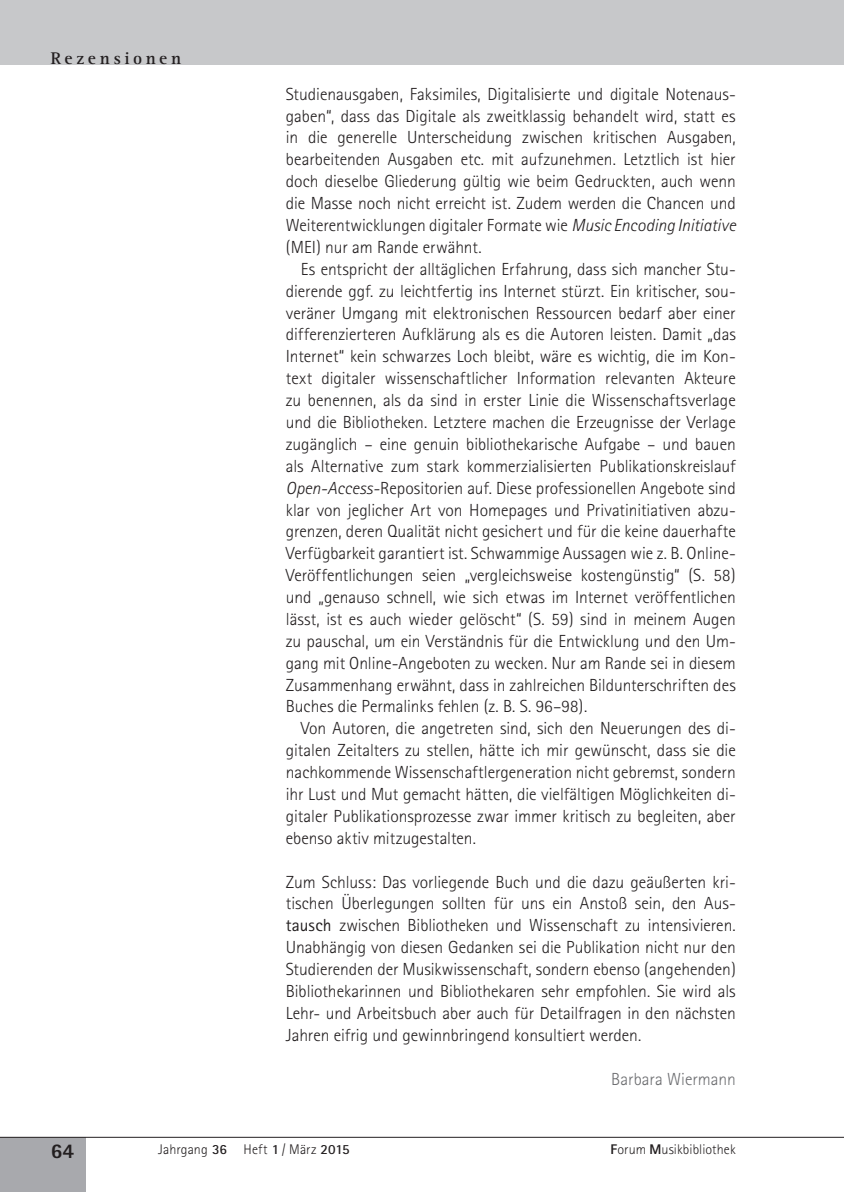
<style>
.page{position:relative;width:844px;height:1192px;background:#fff}
.page>*{position:absolute;margin:0;border:0;box-sizing:border-box;transform-origin:0 0}
.t1{font:800 21px "Rotis Sans Serif";color:#231f20}
.Absatz_mit_Einzug{font:300 17.5px/21.9px "Rotis Sans Serif";letter-spacing:-.005em;color:#231f20;text-align:justify}
.Absatz_ohne_Einzug{font:300 17.5px/21.9px "Rotis Sans Serif";letter-spacing:-.005em;color:#231f20;text-align:justify}
.Autor_nach_Text{font:300 17.5px "Rotis Sans Serif";color:#6c6d70}
.t2{font:700 17.5px "Rotis Serif";letter-spacing:.205em;color:#231f20}
.t3{font:300 14px "Rotis Sans Serif";letter-spacing:.01em;color:#231f20}
.s1{font-style:italic}
.s2{font-weight:400}
.s3{font-weight:700}
.s4{font-weight:800}
</style>
<div class="page">
<div style="left:0;top:0;width:843px;height:64px;background:#c7c8ca"></div>
<div style="left:0;top:1137px;width:85px;height:54px;background:#a8a9ad"></div>
<hr style="left:0;top:1136px;width:843px;height:1px;background:#231f20">
<p class="t2" style="left:51px;top:48px;width:132px">Rezensionen</p>
<p class="Absatz_mit_Einzug" style="left:286px;top:83px;width:451px">Studienausgaben, Faksimiles, Digitalisierte und digitale Notenaus&shy;gaben“, dass das Digitale als zweitklassig behandelt wird, statt es in die generelle Unterscheidung zwischen kritischen Ausgaben, bearbeitenden Ausgaben etc. mit aufzunehmen. Letztlich ist hier doch dieselbe Gliederung gültig wie beim Gedruckten, auch wenn die Masse noch nicht erreicht ist. Zudem werden die Chancen und Weiterentwicklungen digitaler Formate wie <span class="s1">Music Encoding Initiative </span>(MEI) nur am Rande erwähnt.</p>
<p class="Absatz_mit_Einzug" style="left:286px;top:258px;width:451px;text-indent:15px">Es entspricht der alltäglichen Erfahrung, dass sich mancher Stu&shy;dierende ggf. zu leichtfertig ins Internet stürzt. Ein kritischer, sou&shy;veräner Umgang mit elektronischen Ressourcen bedarf aber einer differenzierteren Aufklärung als es die Autoren leisten. Damit „das Internet“ kein schwarzes Loch bleibt, wäre es wichtig, die im Kon&shy;text digitaler wissenschaftlicher Information relevanten Akteure zu benennen, als da sind in erster Linie die Wissenschaftsverlage und die Bibliotheken. Letztere machen die Erzeugnisse der Verlage zugänglich – eine genuin bibliothekarische Aufgabe – und bauen als Alternative zum stark kommerzialisierten Publikationskreislauf <span class="s1">Open-Access-</span>Repositorien auf. Diese professionellen Angebote sind klar von jeglicher Art von Homepages und Privatinitiativen abzu&shy;grenzen, deren Qualität nicht gesichert und für die keine dauerhafte Verfügbarkeit garantiert ist. Schwammige Aussagen wie z. B. Online-Veröffentlichungen seien „vergleichsweise kostengünstig“ (S. 58) und „genauso schnell, wie sich etwas im Internet veröffentlichen lässt, ist es auch wieder gelöscht“ (S. 59) sind in meinem Augen zu pauschal, um ein Verständnis für die Entwicklung und den Um&shy;gang mit Online-Angeboten zu wecken. Nur am Rande sei in diesem Zusammenhang erwähnt, dass in zahlreichen Bildunterschriften des Buches die Permalinks fehlen (z. B. S. 96–98).</p>
<p class="Absatz_mit_Einzug" style="left:286px;top:717px;width:451px;text-indent:15px">Von Autoren, die angetreten sind, sich den Neuerungen des di&shy;gitalen Zeitalters zu stellen, hätte ich mir gewünscht, dass sie die nachkommende Wissenschaftlergeneration nicht gebremst, sondern ihr Lust und Mut gemacht hätten, die vielfältigen Möglichkeiten di&shy;gitaler Publikationsprozesse zwar immer kritisch zu begleiten, aber ebenso aktiv mitzugestalten.</p>
<p class="Absatz_ohne_Einzug" style="left:286px;top:870px;width:451px">Zum Schluss: Das vorliegende Buch und die dazu geäußerten kri&shy;tischen Überlegungen sollten für uns ein Anstoß sein, den Aus&shy;<span class="s2">tausch</span> zwischen Bibliotheken und Wissenschaft zu intensivieren.<br>Unabhängig von diesen Gedanken sei die Publikation nicht nur den Studierenden der Musikwissenschaft, sondern ebenso (angehenden)<br>Bibliothekarinnen und Bibliothekaren sehr empfohlen. Sie wird als Lehr- und Arbeitsbuch aber auch für Detailfragen in den nächsten Jahren eifrig und gewinnbringend konsultiert werden.</p>
<p class="Autor_nach_Text" style="left:611px;top:1068px;width:126px">Barbara Wiermann</p>
<p class="t1" style="left:51px;top:1137px;width:25px">64</p>
<p class="t3" style="left:158px;top:1140px;width:193px">Jahrgang <span class="s3">36</span> Heft <span class="s3">1</span> / März <span class="s3">2015</span></p>
<p class="t3" style="left:610px;top:1140px;width:127px"><span class="s4">F</span>orum <span class="s4">M</span>usikbibliothek</p>
</div>
